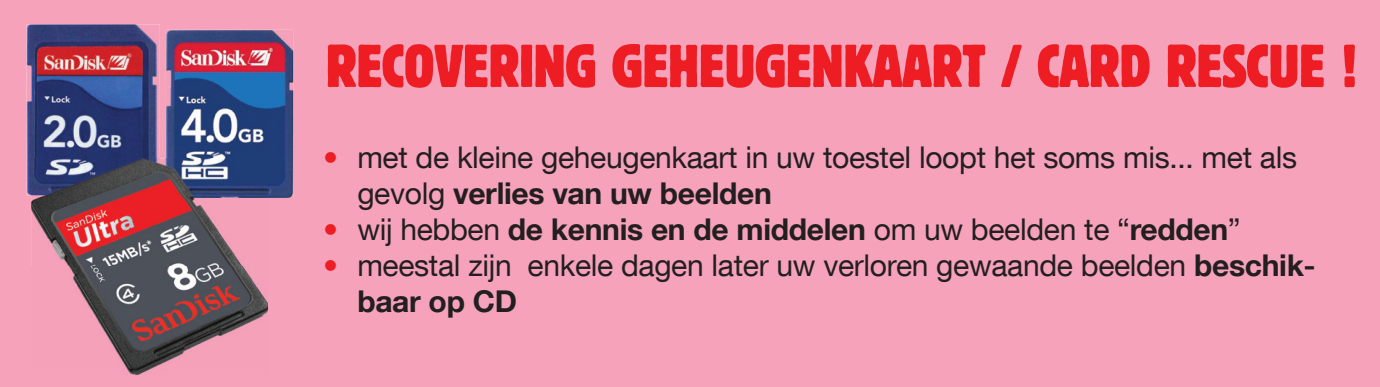
<style>
.page{position:relative;width:1380px;height:387px;background:#fff}
.page>*{position:absolute;margin:0;border:0;box-sizing:border-box;transform-origin:0 0}
.t1{font:60px "Adlon Sans Con BSK Medium";letter-spacing:-.01em;color:#ee1d23}
.t2{font:30px/36px "Helvetica Neue LT Com";letter-spacing:-.01em;color:#231f20}
.t3{font:700 30px "Helvetica Neue LT Com";letter-spacing:-.01em;color:#231f20}
.s1{color:#ee1d23}
.s2{font-weight:700}
.s3{font-weight:400;color:#ee1d23}
.s4{font-weight:400}
</style>
<div class="page">
<div style="left:0;top:0;width:1379px;height:387px;background:#f5a2ba"></div>
<img style="left:27px;top:24px;width:133px;height:172px">
<img style="left:166px;top:30px;width:127px;height:168px">
<img style="left:31px;top:158px;width:237px;height:216px">
<img style="left:166px;top:158px;width:102px;height:40px">
<h1 class="t1" style="left:325px;top:31px;width:1032px">RECOVERING GEHEUGENKAART / CARD RESCUE !</h1>
<p class="t2" style="left:357px;top:139px;width:941px;text-indent:-34px"><span class="s1">•</span> met de kleine geheugenkaart in uw toestel loopt het soms mis... met als gevolg <span class="s2">verlies van uw beelden</span></p>
<p class="t3" style="left:323px;top:210px;width:919px"><span class="s3">•</span> <span class="s4">wĳ hebben</span> de kennis en de middelen <span class="s4">om uw beelden te “</span>redden<span class="s4">”</span></p>
<p class="t2" style="left:357px;top:247px;width:960px;text-indent:-34px"><span class="s1">•</span> meestal zĳn enkele dagen later uw verloren gewaande beelden <span class="s2">beschik&shy;baar op CD</span></p>
</div>
